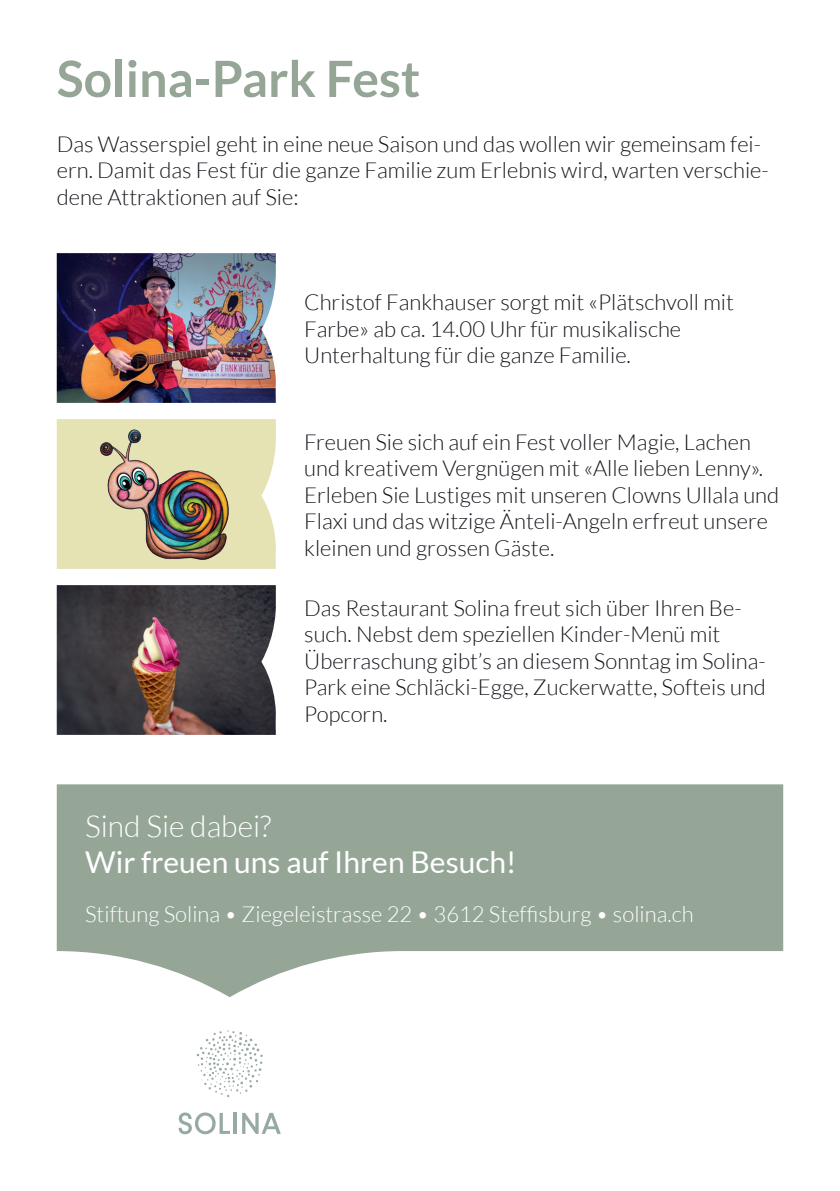
<style>
.page{position:relative;width:840px;height:1191px;background:#fff}
.page>*{position:absolute;margin:0;border:0;box-sizing:border-box;transform-origin:0 0}
.t1{font:700 50px "Lato";color:#95a697}
.t2{font:30px "Lato";color:#fff}
.t3{font:300 30px "Lato";color:#fff}
.t4{font:300 22px/26.4px "Lato";color:#13151b}
.t5{font:300 22px "Lato";color:#fff}
</style>
<div class="page">
<img style="left:57px;top:253px;width:219px;height:150px">
<img style="left:57px;top:419px;width:219px;height:150px">
<img style="left:57px;top:585px;width:219px;height:150px">
<svg style="left:57px;top:784px;width:725px;height:213px;fill:#95a697"></svg>
<svg style="left:196px;top:1030px;width:67px;height:67px"></svg>
<svg style="left:178px;top:1112px;width:52px;height:22px"></svg>
<hr style="left:233px;top:1112px;width:4px;height:21px;background:#97a9a4">
<svg style="left:242px;top:1112px;width:38px;height:21px"></svg>
<p class="t1" style="left:57px;top:50px;width:365px">Solina-Park Fest</p>
<p class="t4" style="left:57px;top:131px;width:713px">Das Wasserspiel geht in eine neue Saison und das wollen wir gemeinsam fei&shy;ern. Damit das Fest für die ganze Familie zum Erlebnis wird, warten verschie&shy;dene Attraktionen auf Sie:</p>
<p class="t4" style="left:304px;top:289px;width:431px">Christof Fankhauser sorgt mit «Plätschvoll mit<br>Farbe» ab ca. 14.00 Uhr für musikalische<br>Unterhaltung für die ganze Familie.</p>
<p class="t4" style="left:304px;top:429px;width:476px">Freuen Sie sich auf ein Fest voller Magie, Lachen und kreativem Vergnügen mit «Alle lieben Lenny».<br>Erleben Sie Lustiges mit unseren Clowns Ullala und Flaxi und das witzige Änteli-Angeln erfreut unsere kleinen und grossen Gäste.</p>
<p class="t4" style="left:304px;top:595px;width:463px">Das Restaurant Solina freut sich über Ihren Be&shy;such. Nebst dem speziellen Kinder-Menü mit Überraschung gibt’s an diesem Sonntag im Solina-Park eine Schläcki-Egge, Zuckerwatte, Softeis und Popcorn.</p>
<p class="t3" style="left:85px;top:810px;width:187px">Sind Sie dabei?</p>
<p class="t2" style="left:85px;top:845px;width:432px">Wir freuen uns auf Ihren Besuch!</p>
<p class="t5" style="left:85px;top:902px;width:609px">Stiftung Solina • Ziegeleistrasse 22 • 3612 Steffisburg • solina.ch</p>
</div>
